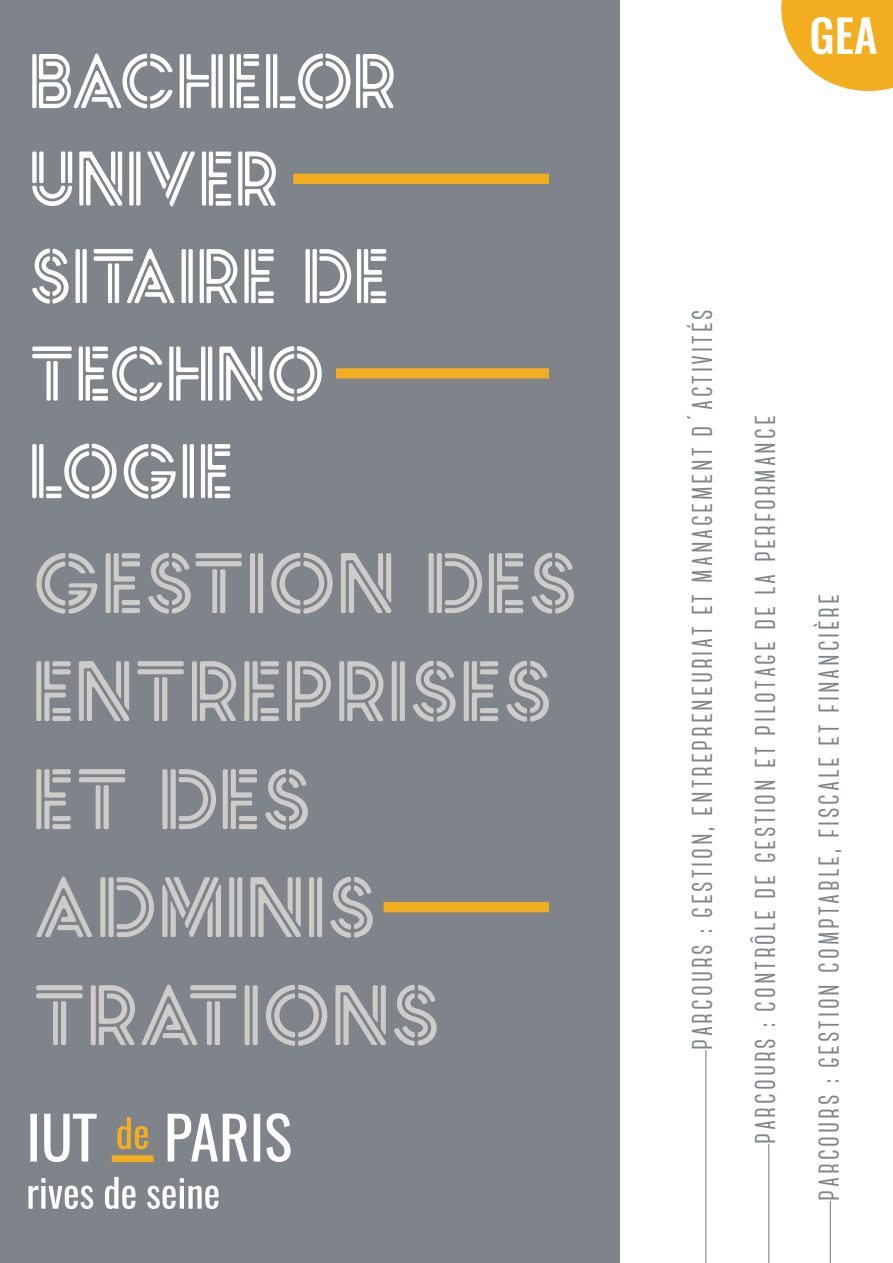
<style>
.page{position:relative;width:893px;height:1263px;background:#fff}
.page>*{position:absolute;margin:0;border:0;box-sizing:border-box;transform-origin:0 0}
.t1{font:90px "Pikolo Block Alt Free";color:#cdcccb}
.t2{font:45px "Oswald";color:#fff}
.t3{font:700 36px "Canter";letter-spacing:.075em;color:#80858b}
</style>
<div class="page">
<div style="left:0;top:0;width:619px;height:1263px;background:#7f848b"></div>
<div style="left:293px;top:174px;width:256px;height:10px;background:#f2ae1f"></div>
<div style="left:336px;top:368px;width:213px;height:10px;background:#f2ae1f;border:2px solid #f2ae1f"></div>
<svg style="left:32px;top:443px;width:198px;height:56px"></svg>
<svg style="left:32px;top:346px;width:290px;height:55px"></svg>
<svg style="left:32px;top:248px;width:354px;height:56px"></svg>
<svg style="left:32px;top:151px;width:244px;height:55px"></svg>
<svg style="left:32px;top:53px;width:362px;height:56px"></svg>
<hr style="left:705px;top:478px;width:1px;height:785px;background:#80858b">
<svg style="left:29px;top:1177px;width:189px;height:32px"></svg>
<svg style="left:30px;top:1113px;width:261px;height:49px"></svg>
<svg style="left:781px;top:0;width:112px;height:91px"></svg>
<div style="left:384px;top:902px;width:165px;height:10px;background:#f2ae1f"></div>
<hr style="left:768px;top:478px;width:1px;height:785px;background:#80858b">
<hr style="left:830px;top:478px;width:1px;height:785px;background:#80858b">
<div style="left:812px;top:248px;width:27px;height:952px;background:#fff"></div>
<p class="t1" style="left:32px;top:505px;width:547px">GESTION DES</p>
<p class="t1" style="left:32px;top:613px;width:522px">ENTREPRISES</p>
<p class="t1" style="left:32px;top:721px;width:281px">ET DES</p>
<p class="t1" style="left:32px;top:829px;width:346px">ADMINIS</p>
<p class="t1" style="left:32px;top:937px;width:410px">TRATIONS</p>
<p class="t2" style="left:810px;top:-5px;width:69px">GEA</p>
<p class="t3" style="left:682px;top:1050px;width:742px;rotate:-90deg">parcours : gestion, entrepreneuriat et management déactivités</p>
<p class="t3" style="left:745px;top:1144px;width:730px;rotate:-90deg">parcours : contrôle de gestion et pilotage de la performance</p>
<p class="t3" style="left:809px;top:1200px;width:608px;rotate:-90deg">parcours : gestion comptable, fiscale et financière</p>
</div>
